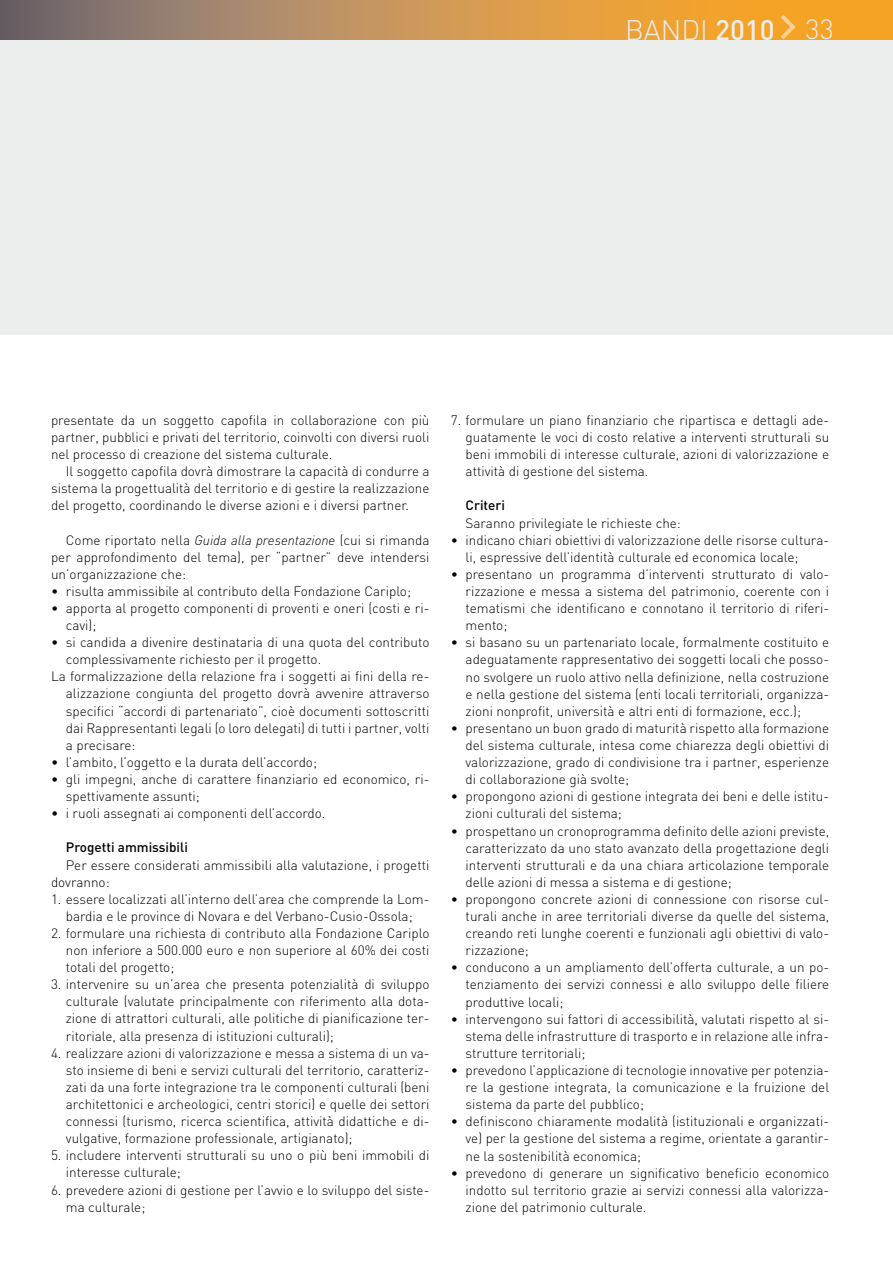
<style>
.page{position:relative;width:893px;height:1263px;background:#fff}
.page>*{position:absolute;margin:0;border:0;box-sizing:border-box;transform-origin:0 0}
.t1{font:300 27.9px "DIN";color:#eceded}
.t2{font:300 13.5px/17.1px "DIN";color:#000;text-align:justify}
.t3{font:500 13.5px "DIN";color:#000}
.s1{font-weight:500}
.s2{font-size:27.45px}
.s3{font-style:italic}
</style>
<div class="page">
<div style="left:0;top:0;width:893px;height:335px;background:#eceded"></div>
<svg style="left:0;top:0;width:893px;height:39px;background:#c5914f"></svg>
<svg style="left:781px;top:15px;width:15px;height:24px"></svg>
<h1 class="t1" style="left:625px;top:13px;width:210px">BANDI <span class="s1">2010</span> <span class="s2">33</span></h1>
<p class="t2" style="left:51px;top:411px;width:380px">presentate da un soggetto capofila in collaborazione con più partner, pubblici e privati del territorio, coinvolti con diversi ruoli nel processo di creazione del sistema culturale.</p>
<p class="t2" style="left:51px;top:463px;width:380px;text-indent:15px">Il soggetto capofila dovrà dimostrare la capacità di condurre a sistema la progettualità del territorio e di gestire la realizzazione del progetto, coordinando le diverse azioni e i diversi partner.</p>
<p class="t2" style="left:51px;top:531px;width:380px;text-indent:15px">Come riportato nella <span class="s3">Guida alla presentazione</span> (cui si rimanda per approfondimento del tema), per “partner” deve intendersi un’organizzazione che:</p>
<p class="t2" style="left:51px;top:582px;width:361px">• risulta ammissibile al contributo della Fondazione Cariplo;</p>
<p class="t2" style="left:66px;top:599px;width:365px;text-indent:-15px">• apporta al progetto componenti di proventi e oneri (costi e ri&shy;cavi);</p>
<p class="t2" style="left:51px;top:634px;width:380px">• si candida a divenire destinataria di una quota del contributo</p>
<p class="t2" style="left:66px;top:651px;width:257px">complessivamente richiesto per il progetto.</p>
<p class="t2" style="left:51px;top:668px;width:380px">La formalizzazione della relazione fra i soggetti ai fini della re-</p>
<p class="t2" style="left:66px;top:685px;width:365px">alizzazione congiunta del progetto dovrà avvenire attraverso</p>
<p class="t2" style="left:66px;top:702px;width:365px">specifici “accordi di partenariato”, cioè documenti sottoscritti</p>
<p class="t2" style="left:66px;top:719px;width:365px">dai Rappresentanti legali (o loro delegati) di tutti i partner, volti</p>
<p class="t2" style="left:66px;top:736px;width:71px">a precisare:</p>
<p class="t2" style="left:51px;top:753px;width:267px">• l’ambito, l’oggetto e la durata dell’accordo;</p>
<p class="t2" style="left:66px;top:770px;width:365px;text-indent:-15px">• gli impegni, anche di carattere finanziario ed economico, ri&shy;spettivamente assunti;</p>
<p class="t2" style="left:51px;top:805px;width:276px">• i ruoli assegnati ai componenti dell’accordo.</p>
<p class="t3" style="left:66px;top:839px;width:124px">Progetti ammissibili</p>
<p class="t2" style="left:51px;top:856px;width:380px;text-indent:15px">Per essere considerati ammissibili alla valutazione, i progetti dovranno:</p>
<p class="t2" style="left:51px;top:890px;width:380px;text-align:center">1. essere localizzati all’interno dell’area che comprende la Lom&shy;bardia e le province di Novara e del Verbano-Cusio-Ossola;</p>
<p class="t2" style="left:66px;top:924px;width:365px;text-indent:-15px">2. formulare una richiesta di contributo alla Fondazione Cariplo non inferiore a 500.000 euro e non superiore al 60% dei costi totali del progetto;</p>
<p class="t2" style="left:66px;top:976px;width:365px;text-indent:-15px">3. intervenire su un’area che presenta potenzialità di sviluppo culturale (valutate principalmente con riferimento alla dota&shy;zione di attrattori culturali, alle politiche di pianificazione ter&shy;ritoriale, alla presenza di istituzioni culturali);</p>
<p class="t2" style="left:66px;top:1044px;width:365px;text-indent:-15px">4. realizzare azioni di valorizzazione e messa a sistema di un va&shy;sto insieme di beni e servizi culturali del territorio, caratteriz&shy;zati da una forte integrazione tra le componenti culturali (beni architettonici e archeologici, centri storici) e quelle dei settori connessi (turismo, ricerca scientifica, attività didattiche e di&shy;vulgative, formazione professionale, artigianato);</p>
<p class="t2" style="left:66px;top:1147px;width:365px;text-indent:-15px">5. includere interventi strutturali su uno o più beni immobili di interesse culturale;</p>
<p class="t2" style="left:66px;top:1181px;width:365px;text-indent:-15px">6. prevedere azioni di gestione per l’avvio e lo sviluppo del siste&shy;ma culturale;</p>
<p class="t2" style="left:466px;top:411px;width:365px;text-indent:-15px">7. formulare un piano finanziario che ripartisca e dettagli ade&shy;guatamente le voci di costo relative a interventi strutturali su beni immobili di interesse culturale, azioni di valorizzazione e attività di gestione del sistema.</p>
<p class="t3" style="left:466px;top:497px;width:41px">Criteri</p>
<p class="t2" style="left:466px;top:514px;width:217px">Saranno privilegiate le richieste che:</p>
<p class="t2" style="left:466px;top:531px;width:365px;text-indent:-15px">• indicano chiari obiettivi di valorizzazione delle risorse cultura&shy;li, espressive dell’identità culturale ed economica locale;</p>
<p class="t2" style="left:466px;top:565px;width:365px;text-indent:-15px">• presentano un programma d’interventi strutturato di valo&shy;rizzazione e messa a sistema del patrimonio, coerente con i tematismi che identificano e connotano il territorio di riferi&shy;mento;</p>
<p class="t2" style="left:466px;top:634px;width:365px;text-indent:-15px">• si basano su un partenariato locale, formalmente costituito e adeguatamente rappresentativo dei soggetti locali che posso&shy;no svolgere un ruolo attivo nella definizione, nella costruzione e nella gestione del sistema (enti locali territoriali, organizza&shy;zioni nonprofit, università e altri enti di formazione, ecc.);</p>
<p class="t2" style="left:466px;top:719px;width:365px;text-indent:-15px">• presentano un buon grado di maturità rispetto alla formazione del sistema culturale, intesa come chiarezza degli obiettivi di valorizzazione, grado di condivisione tra i partner, esperienze di collaborazione già svolte;</p>
<p class="t2" style="left:466px;top:788px;width:365px;text-indent:-15px">• propongono azioni di gestione integrata dei beni e delle istitu&shy;zioni culturali del sistema;</p>
<p class="t2" style="left:466px;top:822px;width:365px;text-indent:-15px">• prospettano un cronoprogramma definito delle azioni previste, caratterizzato da uno stato avanzato della progettazione degli interventi strutturali e da una chiara articolazione temporale delle azioni di messa a sistema e di gestione;</p>
<p class="t2" style="left:466px;top:890px;width:365px;text-indent:-15px">• propongono concrete azioni di connessione con risorse cul&shy;turali anche in aree territoriali diverse da quelle del sistema, creando reti lunghe coerenti e funzionali agli obiettivi di valo&shy;rizzazione;</p>
<p class="t2" style="left:466px;top:959px;width:365px;text-indent:-15px">• conducono a un ampliamento dell’offerta culturale, a un po&shy;tenziamento dei servizi connessi e allo sviluppo delle filiere produttive locali;</p>
<p class="t2" style="left:466px;top:1010px;width:365px;text-indent:-15px">• intervengono sui fattori di accessibilità, valutati rispetto al si&shy;stema delle infrastrutture di trasporto e in relazione alle infra&shy;strutture territoriali;</p>
<p class="t2" style="left:466px;top:1061px;width:365px;text-indent:-15px">• prevedono l’applicazione di tecnologie innovative per potenzia&shy;re la gestione integrata, la comunicazione e la fruizione del sistema da parte del pubblico;</p>
<p class="t2" style="left:466px;top:1113px;width:365px;text-indent:-15px">• definiscono chiaramente modalità (istituzionali e organizzati&shy;ve) per la gestione del sistema a regime, orientate a garantir&shy;ne la sostenibilità economica;</p>
<p class="t2" style="left:466px;top:1164px;width:365px;text-indent:-15px">• prevedono di generare un significativo beneficio economico indotto sul territorio grazie ai servizi connessi alla valorizza&shy;zione del patrimonio culturale.</p>
</div>
